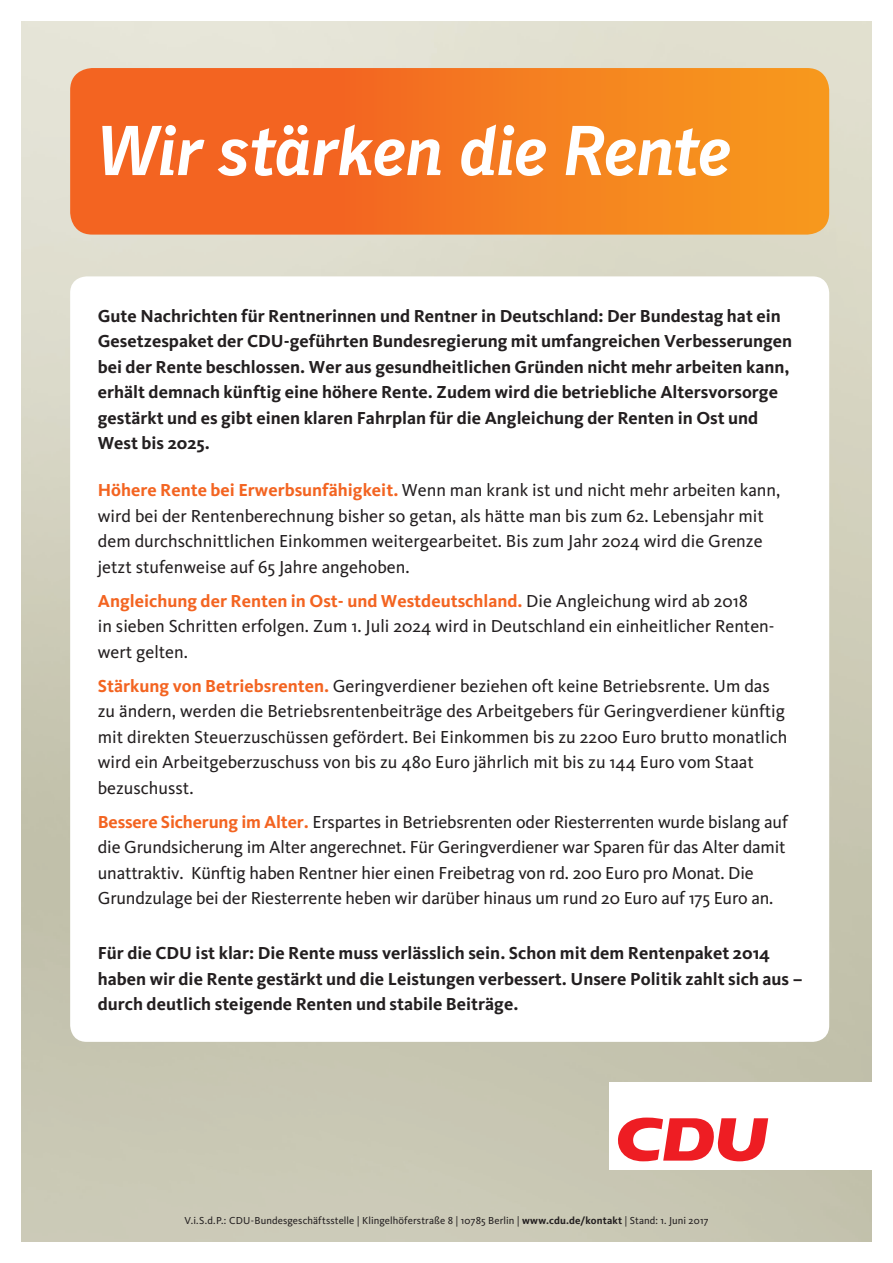
<style>
.page{position:relative;width:893px;height:1263px;background:#fff}
.page>*{position:absolute;margin:0;border:0;box-sizing:border-box;transform-origin:0 0}
.t1{font:italic 700 70.5px "CDU Skopex";letter-spacing:-.03em;color:#fff}
.t2{font:18px/25.5px "CDU Kievit";color:#231f20}
.t3{font:700 18px/25.5px "CDU Kievit";color:#231f20}
.t4{font:10.5px "CDU Kievit";letter-spacing:.01em;color:#231f20}
.s1{font-weight:700;color:#f36421}
.s2{font-weight:700}
</style>
<div class="page">
<svg style="left:70px;top:68px;width:759px;height:167px;background:#f47821"></svg>
<svg style="left:618px;top:1117px;width:150px;height:44px"></svg>
<h1 class="t1" style="left:98px;top:109px;width:636px">Wir stärken die Rente</h1>
<p class="t3" style="left:98px;top:303px;width:696px">Gute Nachrichten für Rentnerinnen und Rentner in Deutschland: Der Bundestag hat ein Gesetzespaket der CDU-geführten Bundesregierung mit umfangreichen Verbesserungen bei der Rente beschlossen. Wer aus gesundheitlichen Gründen nicht mehr arbeiten kann, erhält demnach künftig eine höhere Rente. Zudem wird die betriebliche Altersvorsorge gestärkt und es gibt einen klaren Fahrplan für die Angleichung der Renten in Ost und West bis 2025.</p>
<p class="t2" style="left:98px;top:477px;width:684px"><span class="s1">Höhere Rente bei Erwerbsunfähigkeit.</span> Wenn man krank ist und nicht mehr arbeiten kann, wird bei der Rentenberechnung bisher so getan, als hätte man bis zum 62. Lebensjahr mit dem durchschnittlichen Einkommen weitergearbeitet. Bis zum Jahr 2024 wird die Grenze jetzt stufenweise auf 65 Jahre angehoben.</p>
<p class="t2" style="left:98px;top:588px;width:678px"><span class="s1">Angleichung der Renten in Ost- und Westdeutschland.</span> Die Angleichung wird ab 2018<br>in sieben Schritten erfolgen. Zum 1. Juli 2024 wird in Deutschland ein einheitlicher Renten&shy;wert gelten.</p>
<p class="t2" style="left:98px;top:673px;width:691px"><span class="s1">Stärkung von Betriebsrenten.</span> Geringverdiener beziehen oft keine Betriebsrente. Um das zu ändern, werden die Betriebsrentenbeiträge des Arbeitgebers für Geringverdiener künftig mit direkten Steuerzuschüssen gefördert. Bei Einkommen bis zu 2200 Euro brutto monatlich wird ein Arbeitgeberzuschuss von bis zu 480 Euro jährlich mit bis zu 144 Euro vom Staat bezuschusst.</p>
<p class="t2" style="left:98px;top:809px;width:692px"><span class="s1">Bessere Sicherung im Alter.</span> Erspartes in Betriebsrenten oder Riesterrenten wurde bislang auf die Grundsicherung im Alter angerechnet. Für Geringverdiener war Sparen für das Alter damit unattraktiv. Künftig haben Rentner hier einen Freibetrag von rd. 200 Euro pro Monat. Die Grundzulage bei der Riesterrente heben wir darüber hinaus um rund 20 Euro auf 175 Euro an.</p>
<p class="t3" style="left:98px;top:940px;width:706px">Für die CDU ist klar: Die Rente muss verlässlich sein. Schon mit dem Rentenpaket 2014 haben wir die Rente gestärkt und die Leistungen verbessert. Unsere Politik zahlt sich aus – durch deutlich steigende Renten und stabile Beiträge.</p>
<p class="t4" style="left:185px;top:1215px;width:525px">V.i.S.d.P.: CDU-Bundesgeschäftsstelle | Klingelhöferstraße 8 | 10785 Berlin | <span class="s2">www.cdu.de/kontakt</span> | Stand: 1. Juni 2017</p>
</div>
